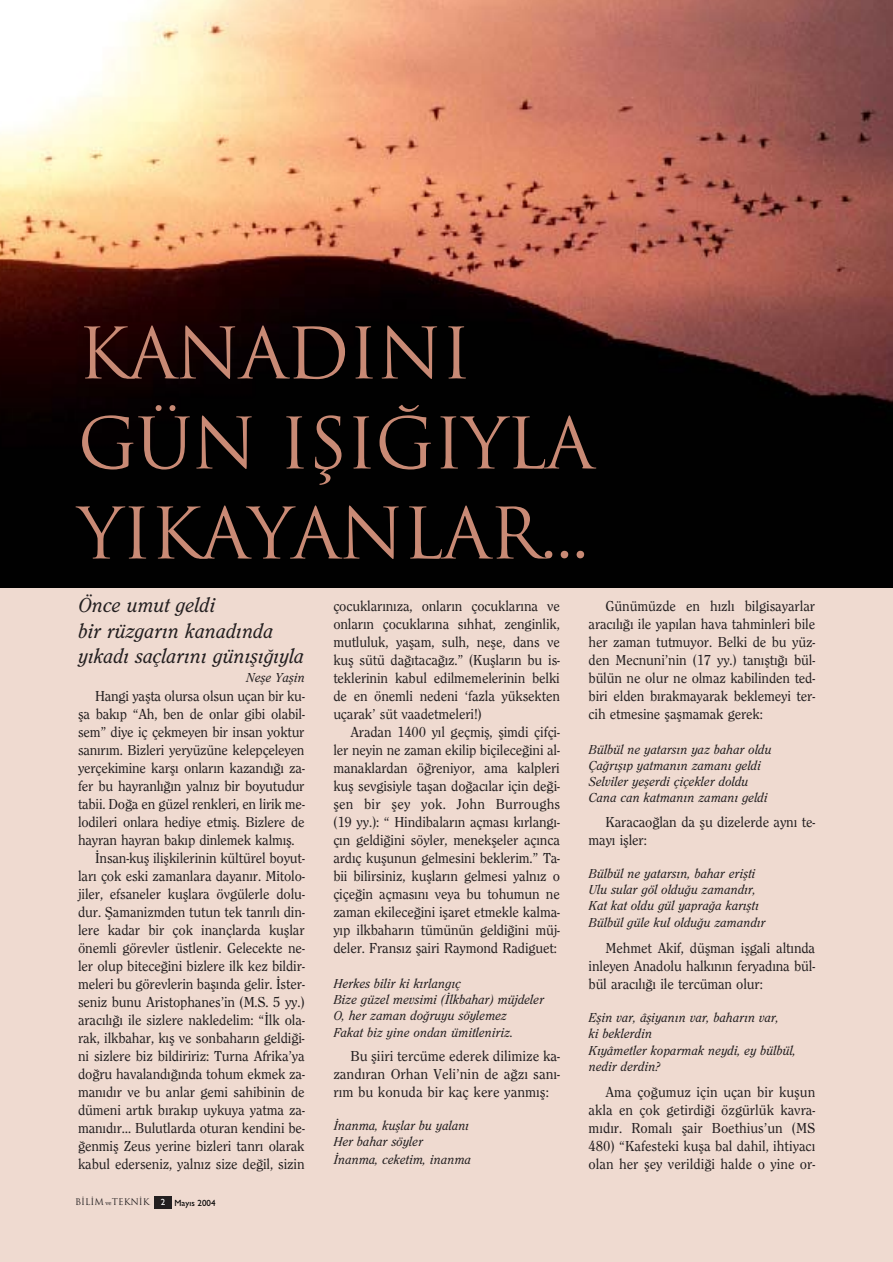
<style>
.page{position:relative;width:893px;height:1262px;background:#fff}
.page>*{position:absolute;margin:0;border:0;box-sizing:border-box;transform-origin:0 0}
.t1{font:69px/90px "Trajan";letter-spacing:-.02em;color:#c98a75}
.t2{font:italic 21px/25.2px "Clearface";letter-spacing:-.01em;color:#231f20}
.t3{font:500 15px/18px "Clearface";letter-spacing:-.01em;color:#231f20;text-align:justify}
.t4{font:italic 13.5px/16.2px "Clearface";letter-spacing:-.01em;color:#231f20}
.t5{font:9px "Trajan";color:#231f20}
.s1{font-family:"Bookman Old Style";font-size:6px}
.s2{font-family:"Gill Sans";font-weight:500;color:#fff}
.s3{font-family:"Gill Sans";font-weight:500;color:#000}
</style>
<div class="page">
<div style="left:0;top:0;width:892px;height:1262px;background:#efdad0"></div>
<div style="left:154px;top:1196px;width:17px;height:13px;background:#231f20"></div>
<img style="left:0;top:0;width:892px;height:587px">
<h1 class="t1" style="left:78px;top:309px;width:517px">KANADINI<br>GÜN IfiI⁄IYLA<br>YIKAYANLAR...</h1>
<h2 class="t2" style="left:78px;top:594px;width:227px">Önce umut geldi<br>bir rüzgar›n kanad›nda y›kad› saçlar›n› gün›fl›¤›yla</h2>
<p class="t4" style="left:246px;top:670px;width:60px">Nefle Yaflin</p>
<p class="t3" style="left:95px;top:688px;width:211px">Hangi yaflta olursa olsun uçan bir ku-</p>
<p class="t3" style="left:78px;top:706px;width:228px">fla bak›p “Ah, ben de onlar gibi olabil-</p>
<p class="t3" style="left:78px;top:724px;width:228px">sem” diye iç çekmeyen bir insan yoktur</p>
<p class="t3" style="left:78px;top:742px;width:228px">san›r›m. Bizleri yeryüzüne kelepçeleyen</p>
<p class="t3" style="left:78px;top:760px;width:228px">yerçekimine karfl› onlar›n kazand›¤› za-</p>
<p class="t3" style="left:78px;top:778px;width:228px">fer bu hayranl›¤›n yaln›z bir boyutudur</p>
<p class="t3" style="left:78px;top:796px;width:228px">tabii. Do¤a en güzel renkleri, en lirik me-</p>
<p class="t3" style="left:78px;top:814px;width:228px">lodileri onlara hediye etmifl. Bizlere de</p>
<p class="t3" style="left:78px;top:832px;width:218px">hayran hayran bak›p dinlemek kalm›fl.</p>
<p class="t3" style="left:95px;top:850px;width:211px">‹nsan-kufl iliflkilerinin kültürel boyut-</p>
<p class="t3" style="left:78px;top:868px;width:228px">lar› çok eski zamanlara dayan›r. Mitolo-</p>
<p class="t3" style="left:78px;top:886px;width:228px">jiler, efsaneler kufllara övgülerle dolu-</p>
<p class="t3" style="left:78px;top:904px;width:228px">dur. fiamanizmden tutun tek tanr›l› din-</p>
<p class="t3" style="left:78px;top:922px;width:228px">lere kadar bir çok inançlarda kufllar</p>
<p class="t3" style="left:78px;top:940px;width:228px">önemli görevler üstlenir. Gelecekte ne-</p>
<p class="t3" style="left:78px;top:958px;width:228px">ler olup bitece¤ini bizlere ilk kez bildir-</p>
<p class="t3" style="left:78px;top:976px;width:228px">meleri bu görevlerin bafl›nda gelir. ‹ster-</p>
<p class="t3" style="left:78px;top:994px;width:228px">seniz bunu Aristophanes’in (M.S. 5 yy.)</p>
<p class="t3" style="left:78px;top:1012px;width:228px">arac›l›¤› ile sizlere nakledelim: “‹lk ola-</p>
<p class="t3" style="left:78px;top:1030px;width:228px">rak, ilkbahar, k›fl ve sonbahar›n geldi¤i-</p>
<p class="t3" style="left:78px;top:1048px;width:228px">ni sizlere biz bildiririz: Turna Afrika’ya</p>
<p class="t3" style="left:78px;top:1066px;width:228px">do¤ru havaland›¤›nda tohum ekmek za-</p>
<p class="t3" style="left:78px;top:1084px;width:228px">man›d›r ve bu anlar gemi sahibinin de</p>
<p class="t3" style="left:78px;top:1102px;width:228px">dümeni art›k b›rak›p uykuya yatma za-</p>
<p class="t3" style="left:78px;top:1120px;width:228px">man›d›r… Bulutlarda oturan kendini be-</p>
<p class="t3" style="left:78px;top:1138px;width:228px">¤enmifl Zeus yerine bizleri tanr› olarak</p>
<p class="t3" style="left:78px;top:1156px;width:228px">kabul ederseniz, yaln›z size de¤il, sizin</p>
<p class="t5" style="left:75px;top:1196px;width:142px">B‹L‹M <span class="s1">ve</span>TEKN‹K <span class="s2">2</span> <span class="s3">May›s 2004</span></p>
<p class="t3" style="left:333px;top:598px;width:228px">çocuklar›n›za, onlar›n çocuklar›na ve onlar›n çocuklar›na s›hhat, zenginlik, mutluluk, yaflam, sulh, nefle, dans ve kufl sütü da¤›taca¤›z.” (Kufllar›n bu is&shy;teklerinin kabul edilmemelerinin belki de en önemli nedeni ‘fazla yüksekten uçarak’ süt vaadetmeleri!)</p>
<p class="t3" style="left:333px;top:724px;width:228px;text-indent:17px">Aradan 1400 y›l geçmifl, flimdi çifçi&shy;ler neyin ne zaman ekilip biçilece¤ini al&shy;manaklardan ö¤reniyor, ama kalpleri kufl sevgisiyle taflan do¤ac›lar için de¤i&shy;flen bir fley yok. John Burroughs (19 yy.): “ Hindibalar›n açmas› k›rlang›- ç›n geldi¤ini söyler, menekfleler aç›nca ard›ç kuflunun gelmesini beklerim.” Ta&shy;bii bilirsiniz, kufllar›n gelmesi yaln›z o çiçe¤in açmas›n› veya bu tohumun ne zaman ekilece¤ini iflaret etmekle kalma&shy;y›p ilkbahar›n tümünün geldi¤ini müj&shy;deler. Frans›z flairi Raymond Radiguet:</p>
<p class="t4" style="left:333px;top:976px;width:212px">Herkes bilir ki k›rlang›ç<br>Bize güzel mevsimi (‹lkbahar) müjdeler<br>O, her zaman do¤ruyu söylemez<br>Fakat biz yine ondan ümitleniriz.</p>
<p class="t3" style="left:333px;top:1048px;width:228px;text-indent:17px">Bu fliiri tercüme ederek dilimize ka&shy;zand›ran Orhan Veli’nin de a¤z› san›- r›m bu konuda bir kaç kere yanm›fl:</p>
<p class="t4" style="left:333px;top:1118px;width:139px;line-height:16.8px">‹nanma, kufllar bu yalan›<br>Her bahar söyler ‹nanma, ceketim, inanma</p>
<p class="t3" style="left:588px;top:598px;width:228px;text-indent:17px">Günümüzde en h›zl› bilgisayarlar arac›l›¤› ile yap›lan hava tahminleri bile her zaman tutmuyor. Belki de bu yüz&shy;den Mecnuni’nin (17 yy.) tan›flt›¤› bül&shy;bülün ne olur ne olmaz kabilinden ted&shy;biri elden b›rakmayarak beklemeyi ter&shy;cih etmesine flaflmamak gerek:</p>
<p class="t4" style="left:588px;top:742px;width:184px">Bülbül ne yatars›n yaz bahar oldu<br>Ça¤r›fl›p yatman›n zaman› geldi<br>Selviler yeflerdi çiçekler doldu<br>Cana can katman›n zaman› geldi</p>
<p class="t3" style="left:588px;top:814px;width:228px;text-indent:17px">Karacao¤lan da flu dizelerde ayn› te&shy;may› ifller:</p>
<p class="t4" style="left:588px;top:866px;width:178px">Bülbül ne yatars›n, bahar eriflti<br>Ulu sular göl oldu¤u zamand›r,<br>Kat kat oldu gül yapra¤a kar›flt›<br>Bülbül güle kul oldu¤u zamand›r</p>
<p class="t3" style="left:588px;top:940px;width:228px;text-indent:17px">Mehmet Akif, düflman iflgali alt›nda inleyen Anadolu halk›n›n feryad›na bül&shy;bül arac›l›¤› ile tercüman olur:</p>
<p class="t4" style="left:588px;top:1010px;width:209px">Eflin var, âfliyan›n var, bahar›n var,<br>ki beklerdin<br>K›yâmetler koparmak neydi, ey bülbül, nedir derdin?</p>
<p class="t3" style="left:588px;top:1084px;width:228px;text-indent:17px">Ama ço¤umuz için uçan bir kuflun akla en çok getirdi¤i özgürlük kavra&shy;m›d›r. Romal› flair Boethius’un (MS 480) “Kafesteki kufla bal dahil, ihtiyac› olan her fley verildi¤i halde o yine or-</p>
</div>
